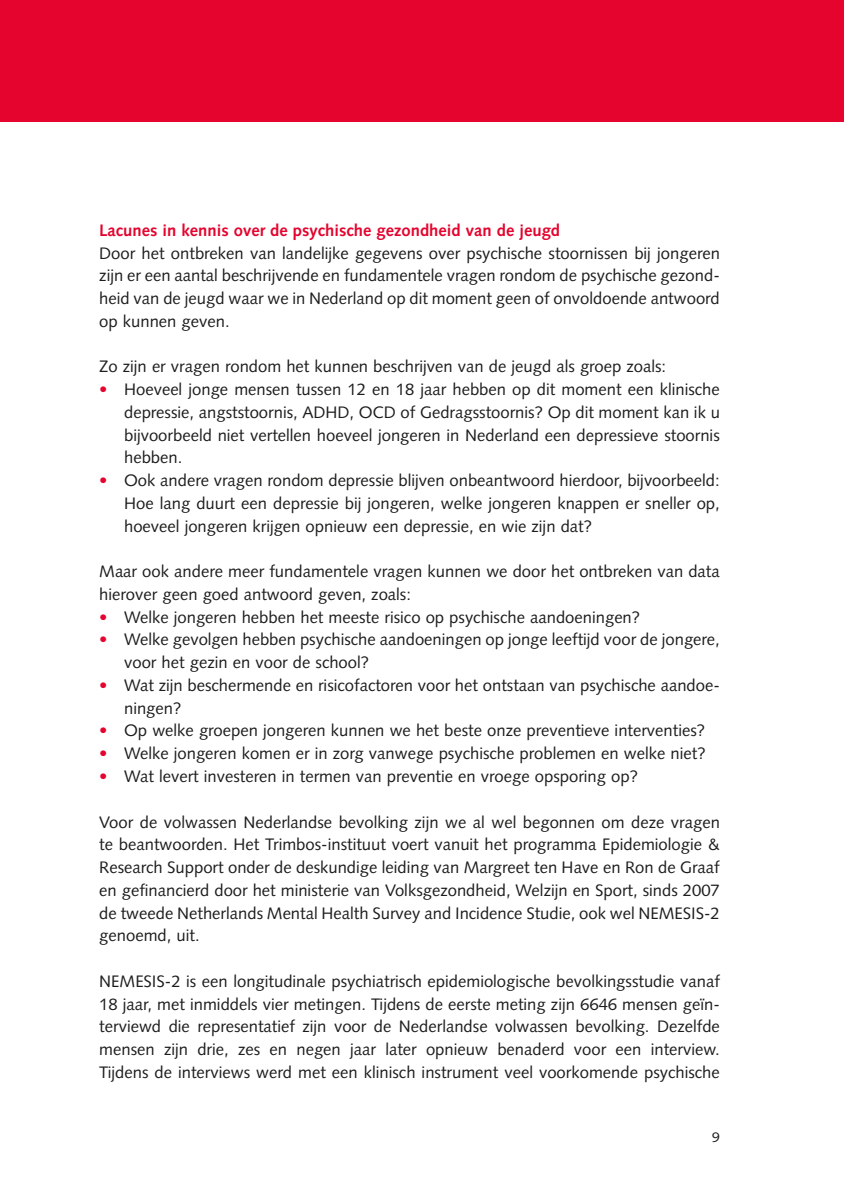
<style>
.page{position:relative;width:844px;height:1191px;background:#fff}
.page>*{position:absolute;margin:0;border:0;box-sizing:border-box;transform-origin:0 0}
._05-Brood{font:16.62px/22.8px "Syntax LT Std";color:#1d1d1b;text-align:justify}
._06-Tussenkop_bold{font:700 16.62px "Syntax LT Std";color:#e4042e}
.t1{font:14px "Syntax LT Std";color:#1d1d1b}
.s1{color:#e4042e}
</style>
<div class="page">
<div style="left:0;top:0;width:843px;height:122px;background:#e4042e"></div>
<p class="_06-Tussenkop_bold" style="left:99px;top:220px;width:462px">Lacunes in kennis over de psychische gezondheid van de jeugd</p>
<p class="_05-Brood" style="left:99px;top:241px;width:622px">Door het ontbreken van landelijke gegevens over psychische stoornissen bij jongeren zijn er een aantal beschrijvende en fundamentele vragen rondom de psychische gezond&shy;heid van de jeugd waar we in Nederland op dit moment geen of onvoldoende antwoord op kunnen geven.</p>
<p class="_05-Brood" style="left:99px;top:355px;width:568px">Zo zijn er vragen rondom het kunnen beschrijven van de jeugd als groep zoals:</p>
<p class="_05-Brood" style="left:124px;top:378px;width:597px;text-indent:-25px"><span class="s1">•</span> Hoeveel jonge mensen tussen 12 en 18 jaar hebben op dit moment een klinische depressie, angststoornis, ADHD, OCD of Gedragsstoornis? Op dit moment kan ik u bijvoorbeeld niet vertellen hoeveel jongeren in Nederland een depressieve stoornis hebben.</p>
<p class="_05-Brood" style="left:124px;top:469px;width:597px;text-indent:-25px"><span class="s1">•</span> Ook andere vragen rondom depressie blijven onbeantwoord hierdoor, bijvoorbeeld:<br>Hoe lang duurt een depressie bij jongeren, welke jongeren knappen er sneller op, hoeveel jongeren krijgen opnieuw een depressie, en wie zijn dat?</p>
<p class="_05-Brood" style="left:99px;top:560px;width:622px">Maar ook andere meer fundamentele vragen kunnen we door het ontbreken van data hierover geen goed antwoord geven, zoals:</p>
<p class="_05-Brood" style="left:99px;top:605px;width:542px"><span class="s1">•</span> Welke jongeren hebben het meeste risico op psychische aandoeningen?</p>
<p class="_05-Brood" style="left:124px;top:628px;width:597px;text-indent:-25px"><span class="s1">•</span> Welke gevolgen hebben psychische aandoeningen op jonge leeftijd voor de jongere, voor het gezin en voor de school?</p>
<p class="_05-Brood" style="left:124px;top:674px;width:597px;text-indent:-25px"><span class="s1">•</span> Wat zijn beschermende en risicofactoren voor het ontstaan van psychische aandoe&shy;ningen?</p>
<p class="_05-Brood" style="left:99px;top:719px;width:607px"><span class="s1">•</span> Op welke groepen jongeren kunnen we het beste onze preventieve interventies?</p>
<p class="_05-Brood" style="left:99px;top:742px;width:607px"><span class="s1">•</span> Welke jongeren komen er in zorg vanwege psychische problemen en welke niet?</p>
<p class="_05-Brood" style="left:99px;top:765px;width:540px"><span class="s1">•</span> Wat levert investeren in termen van preventie en vroege opsporing op?</p>
<p class="_05-Brood" style="left:99px;top:810px;width:622px">Voor de volwassen Nederlandse bevolking zijn we al wel begonnen om deze vragen te beantwoorden. Het Trimbos-instituut voert vanuit het programma Epidemiologie &amp; Research Support onder de deskundige leiding van Margreet ten Have en Ron de Graaf en gefinancierd door het ministerie van Volksgezondheid, Welzijn en Sport, sinds 2007 de tweede Netherlands Mental Health Survey and Incidence Studie, ook wel NEMESIS-2 genoemd, uit.</p>
<p class="_05-Brood" style="left:99px;top:969px;width:622px">NEMESIS-2 is een longitudinale psychiatrisch epidemiologische bevolkingsstudie vanaf 18 jaar, met inmiddels vier metingen. Tijdens de eerste meting zijn 6646 mensen geïn&shy;terviewd die representatief zijn voor de Nederlandse volwassen bevolking. Dezelfde mensen zijn drie, zes en negen jaar later opnieuw benaderd voor een interview.<br>Tijdens de interviews werd met een klinisch instrument veel voorkomende psychische</p>
<p class="t1" style="left:712px;top:1129px;width:9px">9</p>
</div>
